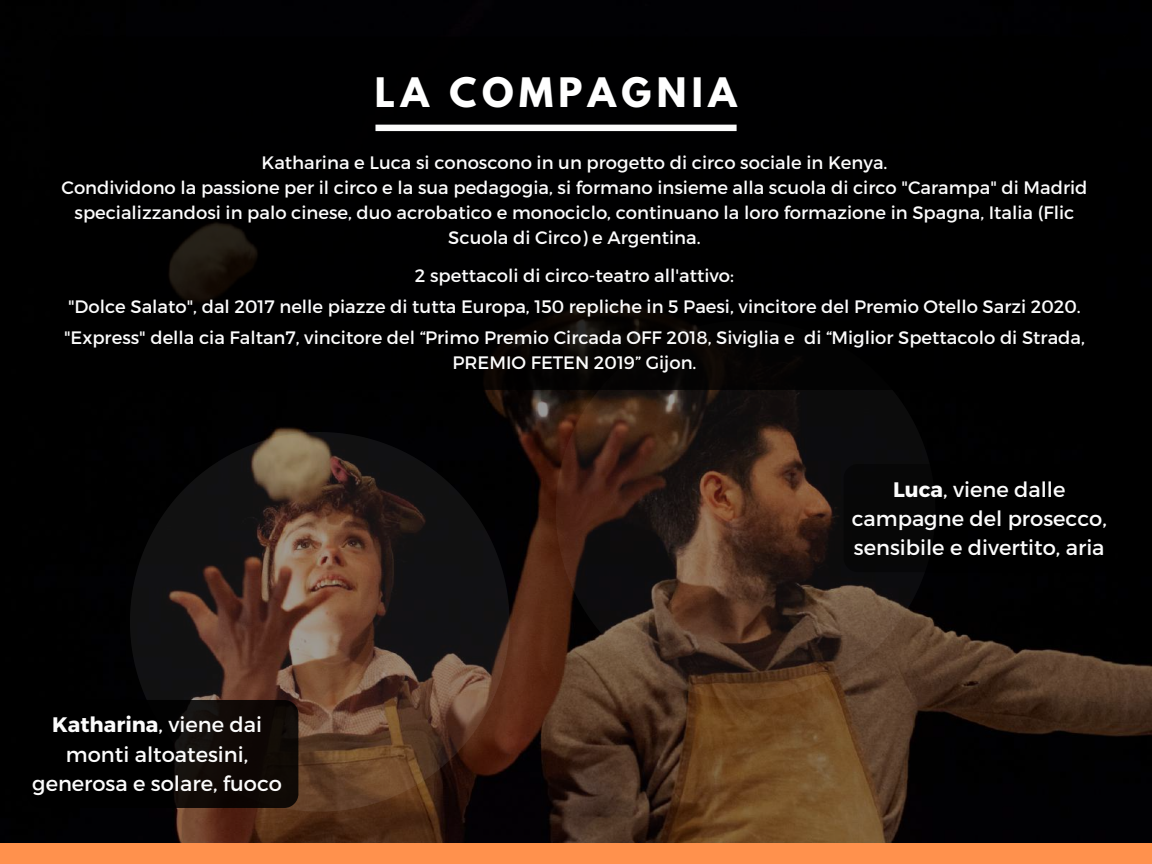
<style>
.page{position:relative;width:1152px;height:864px;background:#fff}
.page>*{position:absolute;margin:0;border:0;box-sizing:border-box;transform-origin:0 0}
.t1{font:700 36px "League Spartan";letter-spacing:.15em;color:#fff}
.t2{font:21px/29.2px "Montserrat";color:#fcfcfc;text-align:center}
.t3{font:18px/25.2px "Montserrat";color:#fcfcfc;text-align:center}
.s1{font-weight:700}
</style>
<div class="page">
<img style="left:0;top:0;width:1152px;height:843px">
<svg style="left:130px;top:432px;width:380px;height:380px;background:#3b2920"></svg>
<div style="left:0;top:843px;width:1152px;height:21px;background:#ff914d"></div>
<svg style="left:556px;top:390px;width:379px;height:310px;background:#3d281d"></svg>
<div style="left:50px;top:37px;width:1049px;height:353px;background:#000;border-radius:25px"></div>
<div style="left:375px;top:125px;width:362px;height:6px;background:#fcfcfc"></div>
<div style="left:27px;top:700px;width:271px;height:108px;background:linear-gradient(to right,#000,#130c08);border-radius:14px"></div>
<div style="left:844px;top:464px;width:271px;height:108px;background:#000;border-radius:14px"></div>
<h1 class="t1" style="left:375px;top:75px;width:363px">LA COMPAGNIA</h1>
<p class="t3" style="left:62px;top:149px;width:1027px">Katharina e Luca si conoscono in un progetto di circo sociale in Kenya.<br>Condividono la passione per il circo e la sua pedagogia, si formano insieme alla scuola di circo "Carampa" di Madrid specializzandosi in palo cinese, duo acrobatico e monociclo, continuano la loro formazione in Spagna, Italia (Flic Scuola di Circo) e Argentina.</p>
<p class="t3" style="left:64px;top:259px;width:1022px;line-height:31.2px">2 spettacoli di circo-teatro all'attivo:<br>"Dolce Salato", dal 2017 nelle piazze di tutta Europa, 150 repliche in 5 Paesi, vincitore del Premio Otello Sarzi 2020. "Express" della cia Faltan7, vincitore del “Primo Premio Circada OFF 2018, Siviglia e di “Miglior Spettacolo di Strada,</p>
<p class="t3" style="left:452px;top:349px;width:246px">PREMIO FETEN 2019” Gijon.</p>
<p class="t2" style="left:32px;top:709px;width:251px"><span class="s1">Katharina</span>, viene dai monti altoatesini, generosa e solare, fuoco</p>
<p class="t2" style="left:852px;top:473px;width:257px"><span class="s1">Luca</span>, viene dalle campagne del prosecco, sensibile e divertito, aria</p>
</div>
